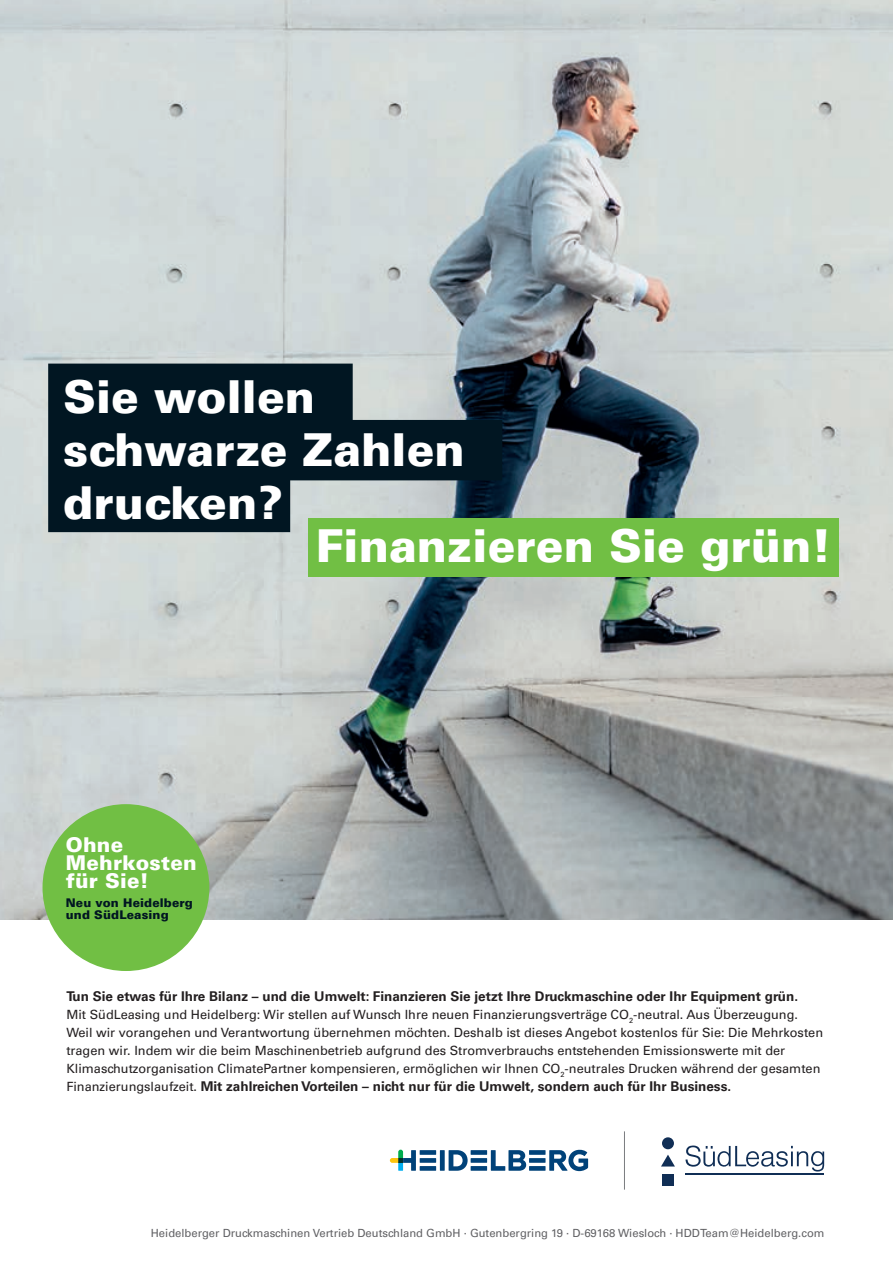
<style>
.page{position:relative;width:893px;height:1263px;background:#fff}
.page>*{position:absolute;margin:0;border:0;box-sizing:border-box;transform-origin:0 0}
.t1{font:900 45.6px/53.1px "Univers LT Pro 75";color:#fff}
.t2{font:900 20.4px/18px "Univers LT Pro 75";letter-spacing:.01em;color:#fff}
.t3{font:700 13.5px "Univers LT Pro 65";color:#231f20}
.t4{font:12.75px/18px "Univers LT Pro 55 Roman";color:#231f20}
.t5{font:900 12px/12px "Univers LT Pro 75";letter-spacing:.01em;color:#011622}
.t6{font:11.25px "Univers LT Pro 55 Roman";color:#616164}
.s1{font-family:"Univers LT Pro 55 Roman";font-weight:400;font-size:12.75px}
</style>
<div class="page">
<img style="left:0;top:0;width:893px;height:919px">
<hr style="left:624px;top:1131px;width:1px;height:58px;background:#7a7c7f">
<svg style="left:449px;top:1150px;width:19px;height:21px"></svg>
<div style="left:440px;top:1150px;width:5px;height:21px;background:#004279"></div>
<div style="left:420px;top:1150px;width:16px;height:5px;background:#004279"></div>
<div style="left:420px;top:1158px;width:16px;height:5px;background:#004279"></div>
<div style="left:420px;top:1166px;width:16px;height:5px;background:#004279"></div>
<div style="left:471px;top:1150px;width:16px;height:5px;background:#004279"></div>
<div style="left:471px;top:1158px;width:16px;height:5px;background:#004279"></div>
<div style="left:471px;top:1166px;width:16px;height:5px;background:#004279"></div>
<svg style="left:491px;top:1150px;width:35px;height:21px"></svg>
<div style="left:529px;top:1150px;width:17px;height:5px;background:#004279"></div>
<div style="left:529px;top:1158px;width:17px;height:5px;background:#004279"></div>
<div style="left:529px;top:1166px;width:17px;height:5px;background:#004279"></div>
<svg style="left:549px;top:1150px;width:39px;height:21px"></svg>
<svg style="left:390px;top:1150px;width:26px;height:21px"></svg>
<svg style="left:48px;top:364px;width:454px;height:168px;background:#243640"></svg>
<div style="left:309px;top:518px;width:530px;height:59px;background:#71bf44"></div>
<hr style="left:686px;top:1173px;width:138px;height:2px;background:#102e55">
<svg style="left:686px;top:1145px;width:138px;height:26px"></svg>
<div style="left:662px;top:1137px;width:12px;height:12px;background:#102e55;border-radius:50%"></div>
<svg style="left:661px;top:1154px;width:14px;height:12px"></svg>
<div style="left:662px;top:1174px;width:12px;height:11px;background:#102e55"></div>
<div style="left:45px;top:806px;width:162px;height:163px;background:#71bf44;border-radius:50%"></div>
<div style="left:43px;top:804px;width:166px;height:167px;border:4px solid #71bf44;border-radius:50%"></div>
<h1 class="t1" style="left:63px;top:368px;width:403px">Sie wollen schwarze Zahlen drucken?</h1>
<h1 class="t1" style="left:316px;top:517px;width:518px">Finanzieren Sie grün!</h1>
<h2 class="t2" style="left:66px;top:835px;width:132px">Ohne<br>Mehrkosten für Sie!</h2>
<p class="t5" style="left:66px;top:896px;width:129px">Neu von Heidelberg und SüdLeasing</p>
<p class="t3" style="left:66px;top:986px;width:733px">Tun Sie etwas für Ihre Bilanz – und die Umwelt: Finanzieren Sie jetzt Ihre Druckmaschine oder Ihr Equipment grün.</p>
<p class="t4" style="left:66px;top:1004px;width:758px">Mit SüdLeasing und Heidelberg: Wir stellen auf Wunsch Ihre neuen Finanzierungsverträge CO<sub>2</sub>-neutral. Aus Überzeugung.<br>Weil wir vorangehen und Verantwortung übernehmen möchten. Deshalb ist dieses Angebot kostenlos für Sie: Die Mehrkosten tragen wir. Indem wir die beim Maschinenbetrieb aufgrund des Stromverbrauchs entstehenden Emissionswerte mit der Klimaschutzorganisation ClimatePartner kompensieren, ermöglichen wir Ihnen CO<sub>2</sub>-neutrales Drucken während der gesamten</p>
<p class="t3" style="left:66px;top:1076px;width:666px"><span class="s1">Finanzierungslaufzeit.</span> Mit zahlreichen Vorteilen – nicht nur für die Umwelt, sondern auch für Ihr Business.</p>
<p class="t6" style="left:151px;top:1225px;width:675px">Heidelberger Druckmaschinen Vertrieb Deutschland GmbH · Gutenbergring 19 · D-69168 Wiesloch · HDDTeam@Heidelberg.com</p>
</div>
